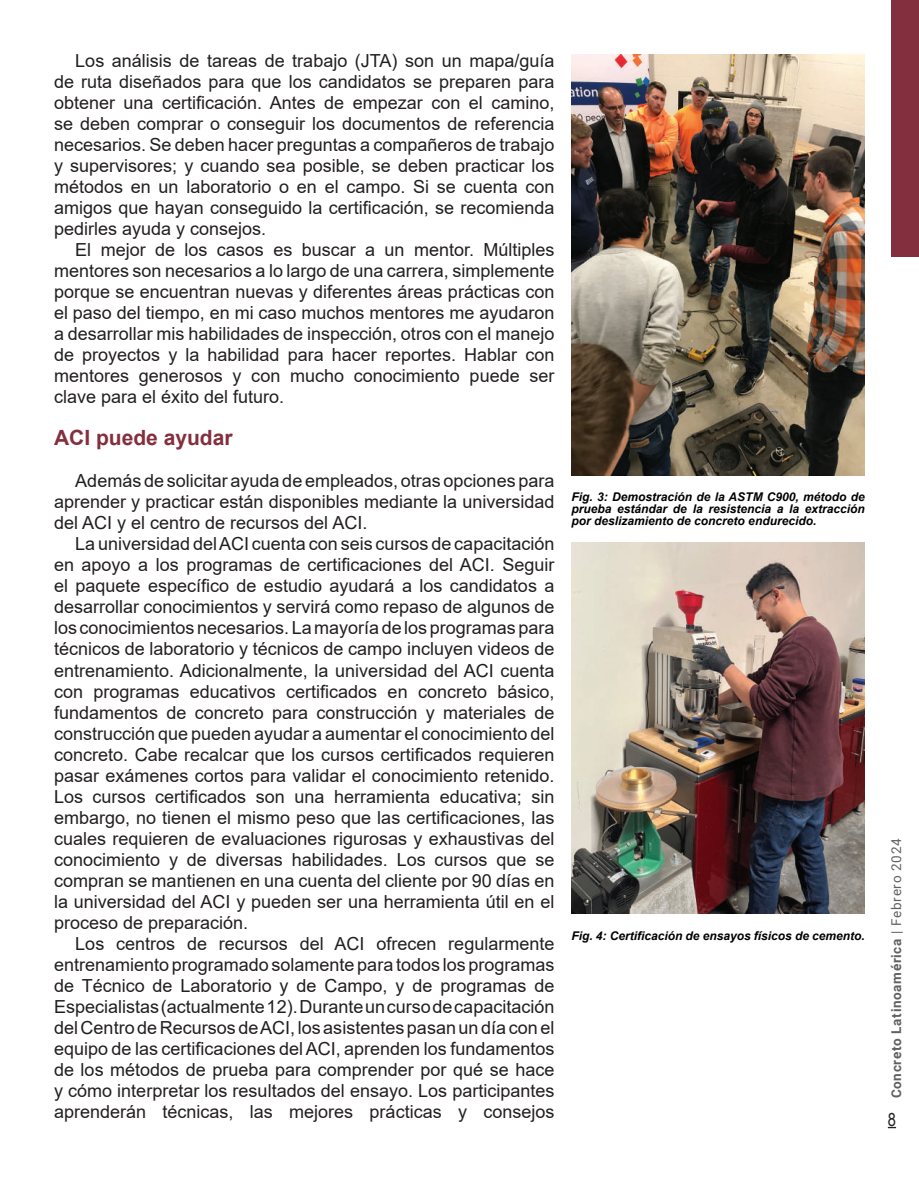
<style>
.page{position:relative;width:919px;height:1187px;background:#fff}
.page>*{position:absolute;margin:0;border:0;box-sizing:border-box;transform-origin:0 0}
.t1{font:700 21px "Arial";color:#842f3d}
.t2{font:18px/21px "Arial";color:#231f20;text-align:justify}
.t3{font:18px "Arial Narrow";color:#231f20}
.t4{font:700 13.5px "Roboto";letter-spacing:.05em;color:#616164}
.t5{font:italic 700 12px/12px "Arial";color:#000001;text-align:justify}
.s1{font-weight:400}
</style>
<div class="page">
<svg style="left:887px;top:1126px;width:9px;height:2px"></svg>
<div style="left:891px;top:0;width:27px;height:256px;background:#842f3d"></div>
<img style="left:571px;top:54px;width:293px;height:421px">
<img style="left:571px;top:542px;width:293px;height:371px">
<p class="t2" style="left:54px;top:50px;width:502px;text-indent:21px">Los análisis de tareas de trabajo (JTA) son un mapa/guía de ruta diseñados para que los candidatos se preparen para obtener una certificación. Antes de empezar con el camino, se deben comprar o conseguir los documentos de referencia necesarios. Se deben hacer preguntas a compañeros de trabajo y supervisores; y cuando sea posible, se deben practicar los métodos en un laboratorio o en el campo. Si se cuenta con amigos que hayan conseguido la certificación, se recomienda pedirles ayuda y consejos.</p>
<p class="t2" style="left:54px;top:239px;width:502px;text-indent:21px">El mejor de los casos es buscar a un mentor. Múltiples mentores son necesarios a lo largo de una carrera, simplemente porque se encuentran nuevas y diferentes áreas prácticas con el paso del tiempo, en mi caso muchos mentores me ayudaron a desarrollar mis habilidades de inspección, otros con el manejo de proyectos y la habilidad para hacer reportes. Hablar con mentores generosos y con mucho conocimiento puede ser clave para el éxito del futuro.</p>
<p class="t1" style="left:54px;top:423px;width:180px">ACI puede ayudar</p>
<p class="t2" style="left:54px;top:470px;width:502px;text-indent:21px">Además de solicitar ayuda de empleados, otras opciones para aprender y practicar están disponibles mediante la universidad del ACI y el centro de recursos del ACI.</p>
<p class="t2" style="left:54px;top:533px;width:502px;text-indent:21px">La universidad del ACI cuenta con seis cursos de capacitación en apoyo a los programas de certificaciones del ACI. Seguir el paquete específico de estudio ayudará a los candidatos a desarrollar conocimientos y servirá como repaso de algunos de los conocimientos necesarios. La mayoría de los programas para técnicos de laboratorio y técnicos de campo incluyen videos de entrenamiento. Adicionalmente, la universidad del ACI cuenta con programas educativos certificados en concreto básico, fundamentos de concreto para construcción y materiales de construcción que pueden ayudar a aumentar el conocimiento del concreto. Cabe recalcar que los cursos certificados requieren pasar exámenes cortos para validar el conocimiento retenido.<br>Los cursos certificados son una herramienta educativa; sin embargo, no tienen el mismo peso que las certificaciones, las cuales requieren de evaluaciones rigurosas y exhaustivas del conocimiento y de diversas habilidades. Los cursos que se compran se mantienen en una cuenta del cliente por 90 días en la universidad del ACI y pueden ser una herramienta útil en el proceso de preparación.</p>
<p class="t2" style="left:54px;top:932px;width:502px;text-indent:21px">Los centros de recursos del ACI ofrecen regularmente entrenamiento programado solamente para todos los programas de Técnico de Laboratorio y de Campo, y de programas de Especialistas (actualmente 12). Durante un curso de capacitación del Centro de Recursos de ACI, los asistentes pasan un día con el equipo de las certificaciones del ACI, aprenden los fundamentos de los métodos de prueba para comprender por qué se hace y cómo interpretar los resultados del ensayo. Los participantes aprenderán técnicas, las mejores prácticas y consejos</p>
<p class="t5" style="left:571px;top:491px;width:295px">Fig. 3: Demostración de la ASTM C900, método de prueba estándar de la resistencia a la extracción por deslizamiento de concreto endurecido.</p>
<p class="t5" style="left:571px;top:929px;width:295px">Fig. 4: Certificación de ensayos físicos de cemento.</p>
<p class="t4" style="left:886px;top:1098px;width:261px;rotate:-90deg">Concreto Latinoamérica <span class="s1">| Febrero 2024</span></p>
<p class="t3" style="left:887px;top:1105px;width:10px">8</p>
</div>
